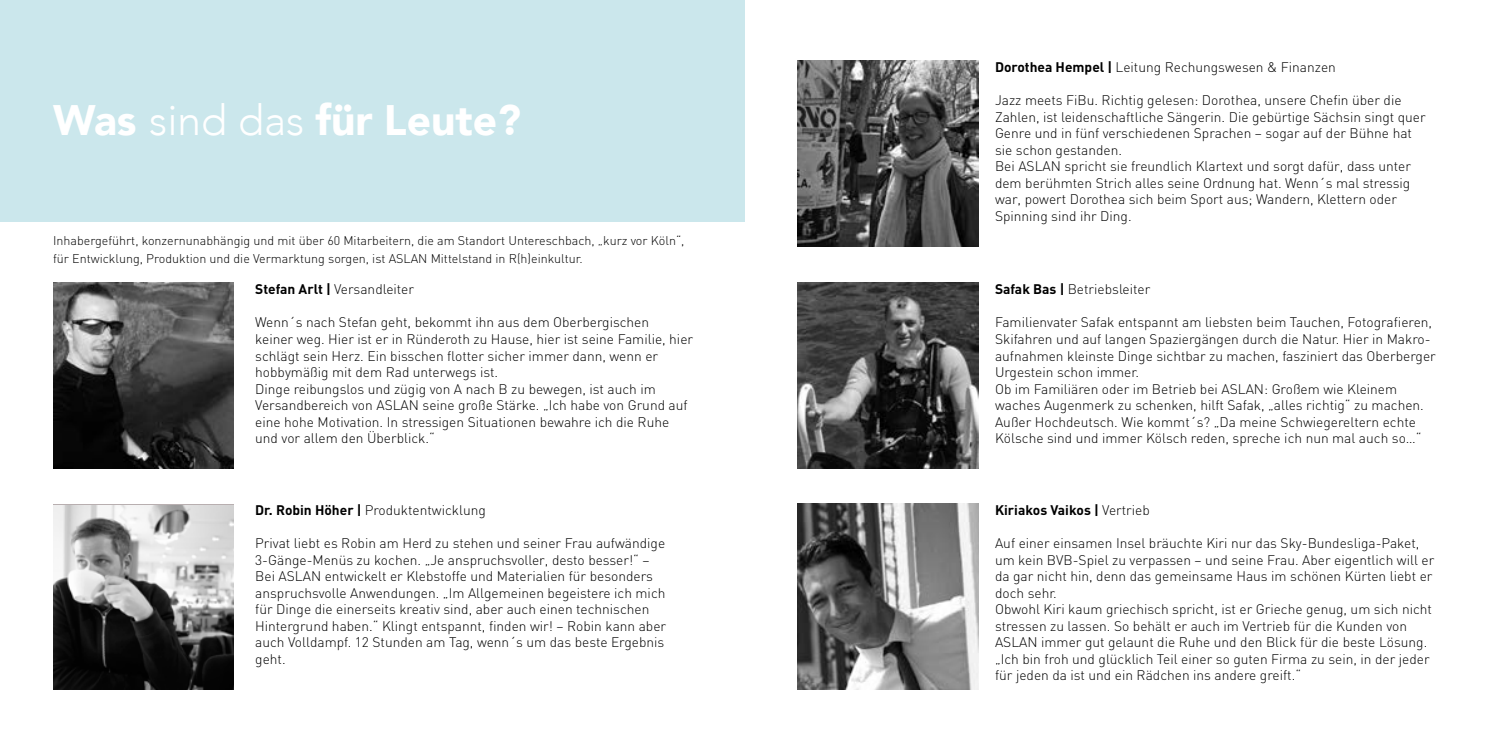
<style>
.page{position:relative;width:1489px;height:745px;background:#fff}
.page>*{position:absolute;margin:0;border:0;box-sizing:border-box;transform-origin:0 0}
.t1{font:900 42.5px "Avenir";color:#fff}
.t2{font:300 13.75px/16.5px "DIN";color:#000}
.t3{font:700 13.75px "DIN";color:#000}
.t4{font:300 12.5px/17.5px "DIN";color:#000}
.s1{font-weight:300}
.s2{font-weight:700}
</style>
<div class="page">
<div style="left:0;top:0;width:744px;height:221px;background:#cbe7ec"></div>
<img style="left:797px;top:61px;width:181px;height:185px">
<img style="left:797px;top:503px;width:181px;height:186px">
<img style="left:797px;top:283px;width:181px;height:185px">
<img style="left:53px;top:283px;width:181px;height:185px">
<img style="left:53px;top:504px;width:181px;height:185px">
<h1 class="t1" style="left:53px;top:84px;width:469px">Was <span class="s1">sind das</span> für Leute?</h1>
<p class="t4" style="left:53px;top:232px;width:632px">Inhabergeführt, konzernunabhängig und mit über 60 Mitarbeitern, die am Standort Untereschbach, „kurz vor Köln“, für Entwicklung, Produktion und die Vermarktung sorgen, ist ASLAN Mittelstand in R(h)einkultur.</p>
<p class="t2" style="left:255px;top:281px;width:160px"><span class="s2">Stefan Arlt |</span> Versandleiter</p>
<p class="t2" style="left:255px;top:314px;width:439px">Wenn´s nach Stefan geht, bekommt ihn aus dem Oberbergischen<br>keiner weg. Hier ist er in Ründeroth zu Hause, hier ist seine Familie, hier schlägt sein Herz. Ein bisschen flotter sicher immer dann, wenn er hobbymäßig mit dem Rad unterwegs ist.<br>Dinge reibungslos und zügig von A nach B zu bewegen, ist auch im Versandbereich von ASLAN seine große Stärke. „Ich habe von Grund auf eine hohe Motivation. In stressigen Situationen bewahre ich die Ruhe und vor allem den Überblick.“</p>
<p class="t2" style="left:255px;top:501px;width:232px"><span class="s2">Dr. Robin Höher |</span> Produktentwicklung</p>
<p class="t2" style="left:255px;top:534px;width:412px">Privat liebt es Robin am Herd zu stehen und seiner Frau aufwändige 3-Gänge-Menüs zu kochen. „Je anspruchsvoller, desto besser!“ – Bei ASLAN entwickelt er Klebstoffe und Materialien für besonders anspruchsvolle Anwendungen. „Im Allgemeinen begeistere ich mich für Dinge die einerseits kreativ sind, aber auch einen technischen Hintergrund haben.“ Klingt entspannt, finden wir! – Robin kann aber auch Volldampf. 12 Stunden am Tag, wenn´s um das beste Ergebnis geht.</p>
<p class="t2" style="left:994px;top:59px;width:342px"><span class="s2">Dorothea Hempel |</span> Leitung Rechungswesen &amp; Finanzen</p>
<p class="t2" style="left:994px;top:92px;width:432px">Jazz meets FiBu. Richtig gelesen: Dorothea, unsere Chefin über die Zahlen, ist leidenschaftliche Sängerin. Die gebürtige Sächsin singt quer Genre und in fünf verschiedenen Sprachen – sogar auf der Bühne hat sie schon gestanden.<br>Bei ASLAN spricht sie freundlich Klartext und sorgt dafür, dass unter dem berühmten Strich alles seine Ordnung hat. Wenn´s mal stressig war, powert Dorothea sich beim Sport aus; Wandern, Klettern oder Spinning sind ihr Ding.</p>
<p class="t2" style="left:994px;top:281px;width:157px"><span class="s2">Safak Bas |</span> Betriebsleiter</p>
<p class="t2" style="left:994px;top:314px;width:442px">Familienvater Safak entspannt am liebsten beim Tauchen, Fotografieren, Skifahren und auf langen Spaziergängen durch die Natur. Hier in Makro&shy;aufnahmen kleinste Dinge sichtbar zu machen, fasziniert das Oberberger Urgestein schon immer.<br>Ob im Familiären oder im Betrieb bei ASLAN: Großem wie Kleinem waches Augenmerk zu schenken, hilft Safak, „alles richtig“ zu machen.<br>Außer Hochdeutsch. Wie kommt´s? „Da meine Schwiegereltern echte Kölsche sind und immer Kölsch reden, spreche ich nun mal auch so…“</p>
<p class="t3" style="left:994px;top:501px;width:156px">Kiriakos Vaikos | <span class="s1">Vertrieb</span></p>
<p class="t2" style="left:994px;top:534px;width:441px">Auf einer einsamen Insel bräuchte Kiri nur das Sky-Bundesliga-Paket, um kein BVB-Spiel zu verpassen – und seine Frau. Aber eigentlich will er da gar nicht hin, denn das gemeinsame Haus im schönen Kürten liebt er doch sehr.<br>Obwohl Kiri kaum griechisch spricht, ist er Grieche genug, um sich nicht stressen zu lassen. So behält er auch im Vertrieb für die Kunden von ASLAN immer gut gelaunt die Ruhe und den Blick für die beste Lösung. „Ich bin froh und glücklich Teil einer so guten Firma zu sein, in der jeder für jeden da ist und ein Rädchen ins andere greift.“</p>
</div>
